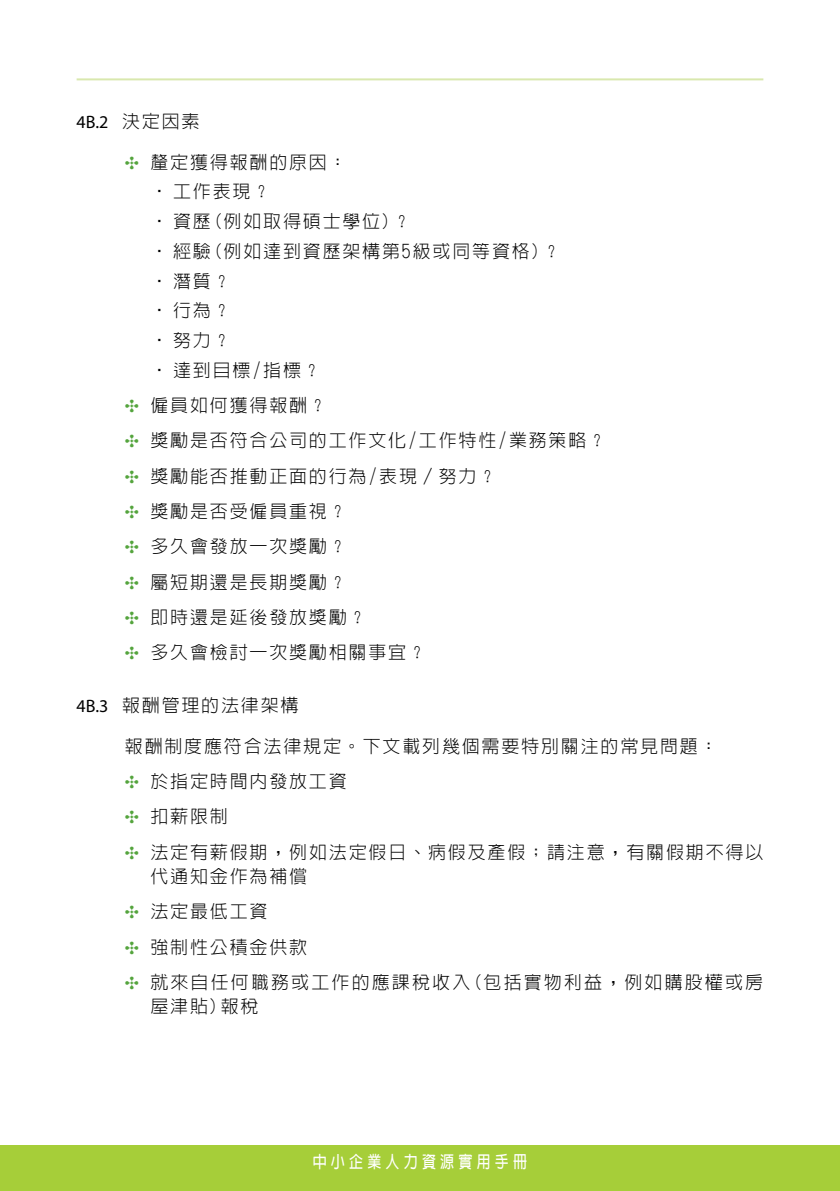
<style>
.page{position:relative;width:840px;height:1191px;background:#fff}
.page>*{position:absolute;margin:0;border:0;box-sizing:border-box;transform-origin:0 0}
.t1{font:300 18px/24px "AR Hei B5 HK";letter-spacing:.1em;color:#000}
.t2{font:18px "Myriad Pro";color:#000}
.t3{font:700 16.8px "AR Hei B5";letter-spacing:.3em;color:#fff;scale:.83 1}
.s1{font-family:"AR Hei B5 HK";font-weight:300}
.s2{color:#54a43d}
.s3{font-family:"Myriad Pro";font-weight:400}
</style>
<div class="page">
<hr style="left:77px;top:78px;width:686px;height:2px;background:#d9e8ae">
<div style="left:0;top:1145px;width:839px;height:46px;background:#a6ce39"></div>
<p class="t2" style="left:77px;top:111px;width:124px">4B.2 <span class="s1">決定因素</span></p>
<p class="t1" style="left:125px;top:150px;width:223px"><span class="s2">✣</span> 釐定獲得報酬的原因：</p>
<p class="t1" style="left:150px;top:180px;width:121px">• 工作表現？</p>
<p class="t1" style="left:150px;top:209px;width:262px">• 資歷(例如取得碩士學位)？</p>
<p class="t1" style="left:150px;top:239px;width:411px">• 經驗(例如達到資歷架構第5級或同等資格)？</p>
<p class="t1" style="left:150px;top:269px;width:82px">• 潛質？</p>
<p class="t1" style="left:150px;top:298px;width:82px">• 行為？</p>
<p class="t1" style="left:150px;top:328px;width:82px">• 努力？</p>
<p class="t1" style="left:150px;top:358px;width:172px">• 達到目標/指標？</p>
<p class="t1" style="left:125px;top:393px;width:203px"><span class="s2">✣</span> 僱員如何獲得報酬？</p>
<p class="t1" style="left:125px;top:428px;width:482px"><span class="s2">✣</span> 獎勵是否符合公司的工作文化/工作特性/業務策略？</p>
<p class="t1" style="left:125px;top:464px;width:373px"><span class="s2">✣</span> 獎勵能否推動正面的行為/表現／努力？</p>
<p class="t1" style="left:125px;top:499px;width:223px"><span class="s2">✣</span> 獎勵是否受僱員重視？</p>
<p class="t1" style="left:125px;top:534px;width:223px"><span class="s2">✣</span> 多久會發放一次獎勵？</p>
<p class="t1" style="left:125px;top:570px;width:223px"><span class="s2">✣</span> 屬短期還是長期獎勵？</p>
<p class="t1" style="left:125px;top:605px;width:243px"><span class="s2">✣</span> 即時還是延後發放獎勵？</p>
<p class="t1" style="left:125px;top:640px;width:302px"><span class="s2">✣</span> 多久會檢討一次獎勵相關事宜？</p>
<p class="t1" style="left:77px;top:693px;width:223px"><span class="s3">4B.3</span> 報酬管理的法律架構</p>
<p class="t1" style="left:125px;top:734px;width:594px">報酬制度應符合法律規定。下文載列幾個需要特別關注的常見問題：</p>
<p class="t1" style="left:125px;top:769px;width:223px"><span class="s2">✣</span> 於指定時間內發放工資</p>
<p class="t1" style="left:125px;top:804px;width:104px"><span class="s2">✣</span> 扣薪限制</p>
<p class="t1" style="left:150px;top:840px;width:614px;text-indent:-26px"><span class="s2">✣</span> 法定有薪假期，例如法定假日、病假及產假；請注意，有關假期不得以代通知金作為補償</p>
<p class="t1" style="left:125px;top:899px;width:144px"><span class="s2">✣</span> 法定最低工資</p>
<p class="t1" style="left:125px;top:934px;width:184px"><span class="s2">✣</span> 強制性公積金供款</p>
<p class="t1" style="left:150px;top:970px;width:614px;text-indent:-26px"><span class="s2">✣</span> 就來自任何職務或工作的應課稅收入(包括實物利益，例如購股權或房屋津貼)報稅</p>
<p class="t3" style="left:312px;top:1153px;width:260px">中小企業人力資源實用手冊</p>
</div>
